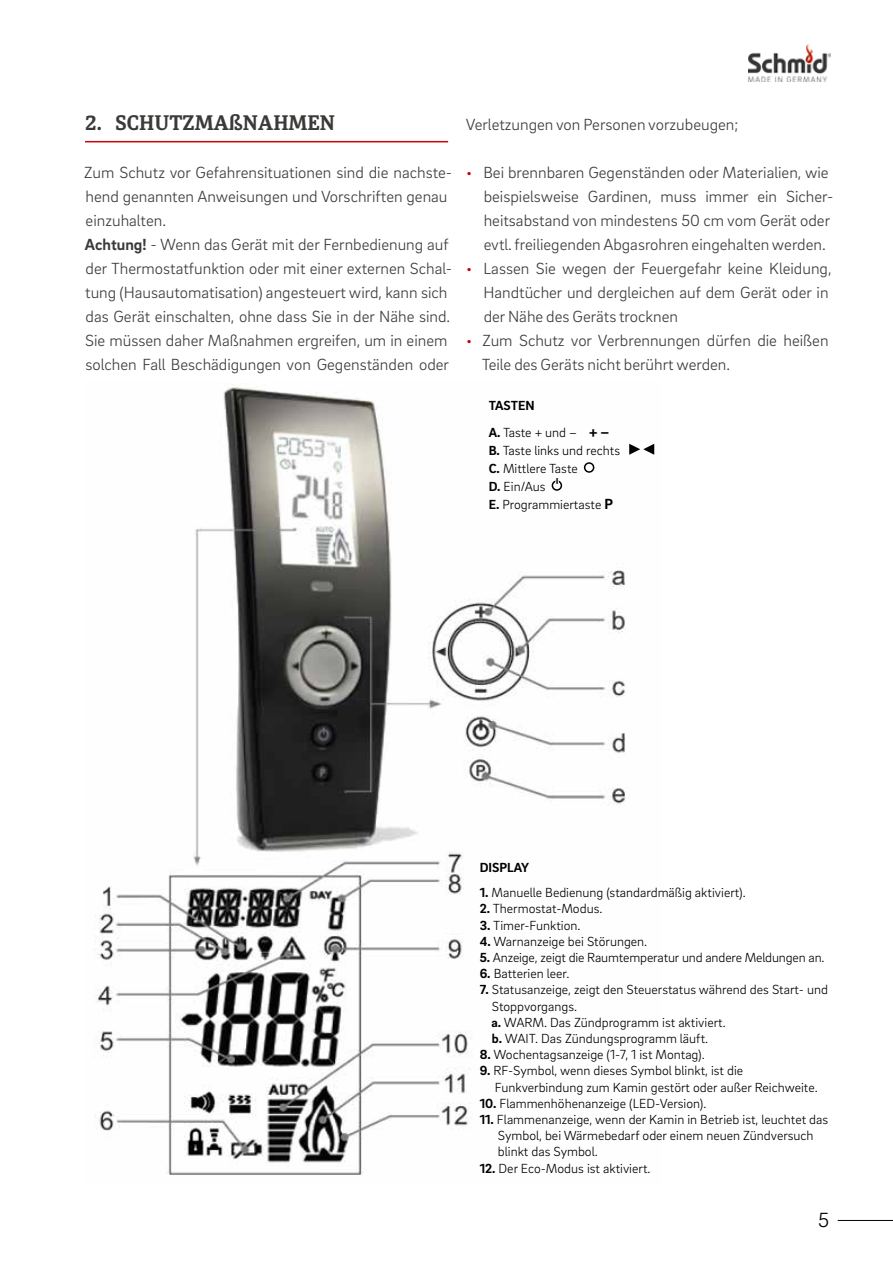
<style>
.page{position:relative;width:893px;height:1263px;background:#fff}
.page>*{position:absolute;margin:0;border:0;box-sizing:border-box;transform-origin:0 0}
.t1{font:700 21px "Diaria Pro";color:#3a3a39}
.t2{font:300 21px "Brix Sans";color:#000}
.t3{font:300 16.5px/24px "Brix Sans";color:#3a3a39}
.t4{font:300 13.5px/16.2px "Brix Sans";color:#000}
.t5{font:700 13.5px "Brix Sans";color:#000}
.s1{font-weight:700}
.s2{color:#cc0106}
.s3{font-weight:700;font-size:15px}
</style>
<div class="page">
<hr style="left:838px;top:1220px;width:55px;height:1px;background:#000">
<img style="left:748px;top:45px;width:83px;height:36px">
<hr style="left:85px;top:141px;width:363px;height:1px;background:#cc0106">
<img style="left:94px;top:384px;width:561px;height:791px">
<svg style="left:629px;top:444px;width:25px;height:11px"></svg>
<div style="left:584px;top:462px;width:10px;height:11px;border:2px solid #000;border-radius:50%"></div>
<div style="left:552px;top:480px;width:10px;height:11px;border:2px solid #000;border-radius:50%"></div>
<svg style="left:555px;top:477px;width:4px;height:8px"></svg>
<p class="t1" style="left:85px;top:110px;width:252px">2. SCHUTZMAßNAHMEN</p>
<p class="t3" style="left:84px;top:160px;width:369px">Zum Schutz vor Gefahrensituationen sind die nachste&shy;hend genannten Anweisungen und Vorschriften genau einzuhalten.<br><span class="s1">Achtung!</span> - Wenn das Gerät mit der Fernbedienung auf der Thermostatfunktion oder mit einer externen Schal&shy;tung (Hausautomatisation) angesteuert wird, kann sich das Gerät einschalten, ohne dass Sie in der Nähe sind.<br>Sie müssen daher Maßnahmen ergreifen, um in einem solchen Fall Beschädigungen von Gegenständen oder</p>
<p class="t3" style="left:466px;top:112px;width:274px">Verletzungen von Personen vorzubeugen;</p>
<p class="t3" style="left:484px;top:160px;width:351px;text-indent:-18px"><span class="s2">•</span> Bei brennbaren Gegenständen oder Materialien, wie beispielsweise Gardinen, muss immer ein Sicher&shy;heitsabstand von mindestens 50 cm vom Gerät oder evtl. freiliegenden Abgasrohren eingehalten werden.</p>
<p class="t3" style="left:483px;top:256px;width:350px;text-indent:-17px"><span class="s2">•</span> Lassen Sie wegen der Feuergefahr keine Kleidung,<br>Handtücher und dergleichen auf dem Gerät oder in der Nähe des Geräts trocknen</p>
<p class="t3" style="left:482px;top:328px;width:348px;text-indent:-16px"><span class="s2">•</span> Zum Schutz vor Verbrennungen dürfen die heißen<br>Teile des Geräts nicht berührt werden.</p>
<p class="t4" style="left:489px;top:391px;width:122px;line-height:27px"><span class="s1">TASTEN<br>A.</span> Taste + und – <span class="s3">+ –</span></p>
<p class="t4" style="left:489px;top:441px;width:133px;line-height:18px"><span class="s1">B.</span> Taste links und rechts<br><span class="s1">C.</span> Mittlere Taste<br><span class="s1">D.</span> Ein/Aus<br><span class="s1">E.</span> Programmiertaste <span class="s3">P</span></p>
<p class="t5" style="left:480px;top:858px;width:51px">DISPLAY</p>
<p class="t4" style="left:480px;top:884px;width:268px"><span class="s1">1.</span> Manuelle Bedienung (standardmäßig aktiviert).</p>
<p class="t4" style="left:480px;top:900px;width:124px"><span class="s1">2.</span> Thermostat-Modus.</p>
<p class="t4" style="left:480px;top:916px;width:102px"><span class="s1">3.</span> Timer-Funktion.</p>
<p class="t4" style="left:480px;top:932px;width:169px"><span class="s1">4.</span> Warnanzeige bei Störungen.</p>
<p class="t4" style="left:480px;top:949px;width:347px"><span class="s1">5.</span> Anzeige, zeigt die Raumtemperatur und andere Meldungen an.</p>
<p class="t4" style="left:480px;top:965px;width:91px"><span class="s1">6.</span> Batterien leer.</p>
<p class="t4" style="left:491px;top:981px;width:338px;text-indent:-12px"><span class="s1">7.</span> Statusanzeige, zeigt den Steuerstatus während des Start- und Stoppvorgangs.<br><span class="s1">a.</span> WARM. Das Zündprogramm ist aktiviert.<br><span class="s1">b.</span> WAIT. Das Zündungsprogramm läuft.</p>
<p class="t4" style="left:480px;top:1046px;width:227px"><span class="s1">8.</span> Wochentagsanzeige (1-7, 1 ist Montag).</p>
<p class="t4" style="left:495px;top:1062px;width:324px;text-indent:-15px"><span class="s1">9.</span> RF-Symbol, wenn dieses Symbol blinkt, ist die<br>Funkverbindung zum Kamin gestört oder außer Reichweite.</p>
<p class="t4" style="left:480px;top:1094px;width:228px"><span class="s1">10.</span> Flammenhöhenanzeige (LED-Version).</p>
<p class="t4" style="left:498px;top:1111px;width:332px;text-indent:-18px"><span class="s1">11.</span> Flammenanzeige, wenn der Kamin in Betrieb ist, leuchtet das<br>Symbol, bei Wärmebedarf oder einem neuen Zündversuch blinkt das Symbol.</p>
<p class="t4" style="left:480px;top:1159px;width:172px"><span class="s1">12.</span> Der Eco-Modus ist aktiviert.</p>
<p class="t2" style="left:818px;top:1207px;width:13px">5</p>
</div>
